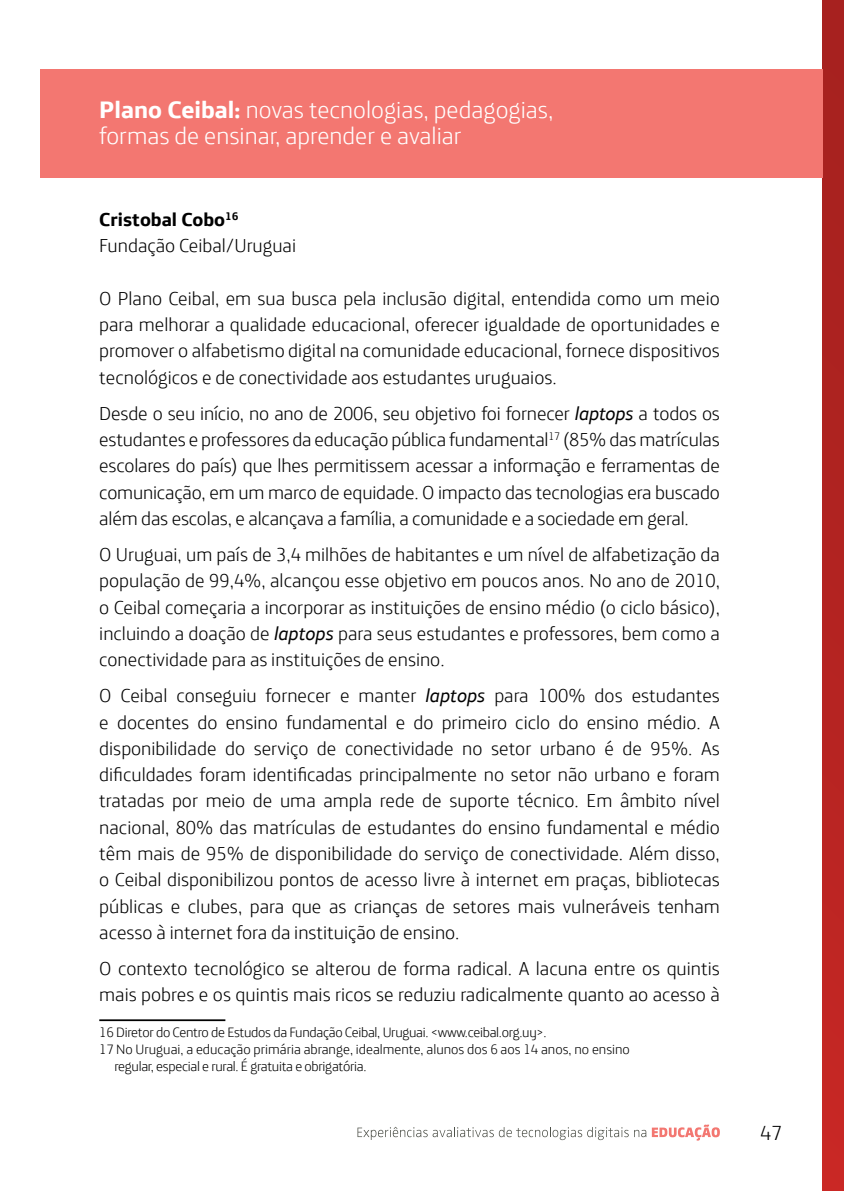
<style>
.page{position:relative;width:844px;height:1191px;background:#fff}
.page>*{position:absolute;margin:0;border:0;box-sizing:border-box;transform-origin:0 0}
.t1{font:300 24.5px/26.2px "Telefonica";color:#fff}
.t2{font:300 21px "Telefonica";color:#000}
.t3{font:300 19.25px/26.2px "Telefonica";color:#000;text-align:justify}
.t4{font:300 14px "Telefonica";letter-spacing:-.02em;color:#000}
.t5{font:300 14px "Telefonica";color:#000}
.s1{font-weight:700}
.s2{font-weight:400;font-style:italic}
</style>
<div class="page">
<svg style="left:822px;top:0;width:21px;height:1191px;background:#b52422"></svg>
<svg style="left:357px;top:1126px;width:271px;height:14px"></svg>
<svg style="left:634px;top:1124px;width:85px;height:16px"></svg>
<div style="left:40px;top:69px;width:782px;height:109px;background:#f37771"></div>
<hr style="left:99px;top:1019px;width:126px;height:2px;background:#000">
<p class="t1" style="left:99px;top:93px;width:455px"><span class="s1">Plano Ceibal:</span> novas tecnologias, pedagogias, formas de ensinar, aprender e avaliar</p>
<p class="t3" style="left:99px;top:204px;width:198px"><span class="s1">Cristobal Cobo</span><sup>16<br></sup>Fundação Ceibal/Uruguai</p>
<p class="t3" style="left:99px;top:282px;width:622px">O Plano Ceibal, em sua busca pela inclusão digital, entendida como um meio para melhorar a qualidade educacional, oferecer igualdade de oportunidades e promover o alfabetismo digital na comunidade educacional, fornece dispositivos tecnológicos e de conectividade aos estudantes uruguaios.</p>
<p class="t3" style="left:99px;top:397px;width:622px">Desde o seu início, no ano de 2006, seu objetivo foi fornecer <span class="s2">laptops</span> a todos os estudantes e professores da educação pública fundamental<sup>17</sup> (85% das matrículas escolares do país) que lhes permitissem acessar a informação e ferramentas de comunicação, em um marco de equidade. O impacto das tecnologias era buscado além das escolas, e alcançava a família, a comunidade e a sociedade em geral.</p>
<p class="t3" style="left:99px;top:538px;width:622px">O Uruguai, um país de 3,4 milhões de habitantes e um nível de alfabetização da população de 99,4%, alcançou esse objetivo em poucos anos. No ano de 2010, o Ceibal começaria a incorporar as instituições de ensino médio (o ciclo básico), incluindo a doação de <span class="s2">laptops</span> para seus estudantes e professores, bem como a conectividade para as instituições de ensino.</p>
<p class="t3" style="left:99px;top:680px;width:622px">O Ceibal conseguiu fornecer e manter <span class="s2">laptops</span> para 100% dos estudantes e docentes do ensino fundamental e do primeiro ciclo do ensino médio. A disponibilidade do serviço de conectividade no setor urbano é de 95%. As dificuldades foram identificadas principalmente no setor não urbano e foram tratadas por meio de uma ampla rede de suporte técnico. Em âmbito nível nacional, 80% das matrículas de estudantes do ensino fundamental e médio têm mais de 95% de disponibilidade do serviço de conectividade. Além disso, o Ceibal disponibilizou pontos de acesso livre à internet em praças, bibliotecas públicas e clubes, para que as crianças de setores mais vulneráveis tenham acesso à internet fora da instituição de ensino.</p>
<p class="t3" style="left:99px;top:952px;width:622px">O contexto tecnológico se alterou de forma radical. A lacuna entre os quintis mais pobres e os quintis mais ricos se reduziu radicalmente quanto ao acesso à</p>
<p class="t4" style="left:99px;top:1019px;width:448px">16 Diretor do Centro de Estudos da Fundação Ceibal, Uruguai. &lt;www.ceibal.org.uy&gt;.</p>
<p class="t5" style="left:99px;top:1036px;width:532px">17 No Uruguai, a educação primária abrange, idealmente, alunos dos 6 aos 14 anos, no ensino</p>
<p class="t4" style="left:114px;top:1053px;width:253px">regular, especial e rural. É gratuita e obrigatória.</p>
<p class="t2" style="left:759px;top:1114px;width:24px">47</p>
</div>
